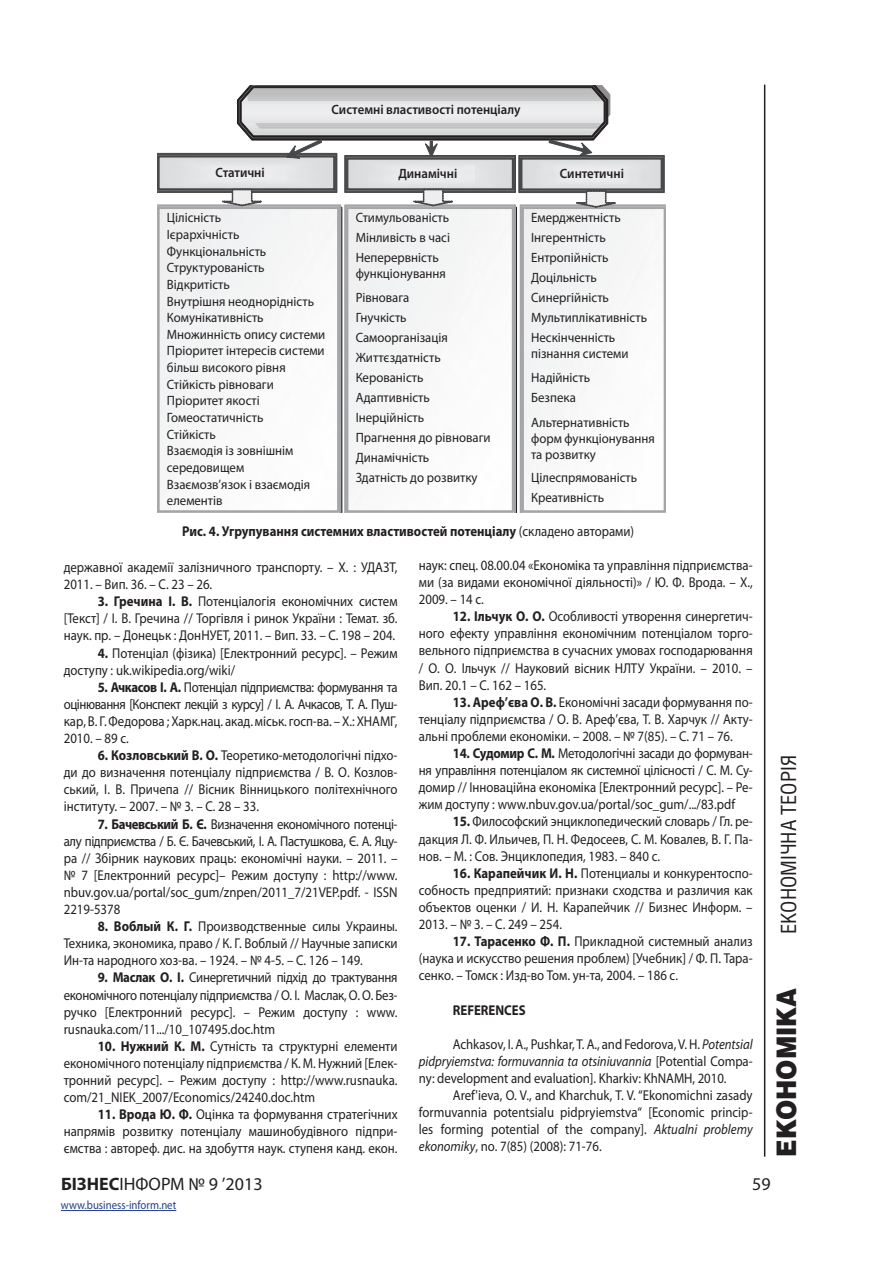
<style>
.page{position:relative;width:893px;height:1263px;background:#fff}
.page>*{position:absolute;margin:0;border:0;box-sizing:border-box;transform-origin:0 0}
.t1{font:900 27px "Helios";color:#231f20;scale:.9 1}
.t2{font:21px "Helios Cond";color:#231f20}
.t3{font:18px "Myriad Pro";color:#231f20}
.Literat{font:14.25px/17.1px "Myriad Pro";color:#231f20;text-align:justify;scale:.9 1}
.Title_table{font:700 14.25px "Myriad Pro";color:#231f20;scale:.9 1}
.Literat-2{font:700 14.25px "Myriad Pro";color:#231f20;scale:.9 1}
.t4{font:13.5px/16.6px "Myriad Pro";color:#231f20;scale:.95 1}
.t5{font:600 13.5px "Myriad Pro";color:#231f20;scale:.95 1}
.t6{font:12px "Myriad Pro";color:#253f8e;scale:.9 1}
.s1{font-weight:400}
.s2{font-weight:700}
.s3{font-style:italic}
</style>
<div class="page">
<hr style="left:764px;top:85px;width:1px;height:1072px;background:#231f20">
<hr style="left:61px;top:1210px;width:115px;height:1px;background:#253f8e">
<svg style="left:158px;top:85px;width:507px;height:427px"></svg>
<p class="t5" style="left:331px;top:101px;width:201px">Cистемні властивості потенціалу</p>
<p class="t5" style="left:215px;top:164px;width:53px">Статичні</p>
<p class="t5" style="left:398px;top:165px;width:64px">Динамічні</p>
<p class="t4" style="left:167px;top:209px;width:168px">Цілісність<br>Ієрархічність<br>Функціональність<br>Структурованість<br>Відкритість<br>Внутрішня неоднорідність<br>Комунікативність<br>Множинність опису системи<br>Пріоритет інтересів системи більш високого рівня<br>Стійкість рівноваги<br>Пріоритет якості<br>Гомеостатичність<br>Стійкість<br>Взаємодія із зовнішнім середовищем<br>Взаємозв’язок і взаємодія елементів</p>
<p class="t4" style="left:356px;top:208px;width:101px;line-height:20px;text-align:justify">Стимульованість Мінливість в часі Неперервність</p>
<p class="t5" style="left:560px;top:165px;width:69px">Синтетичні</p>
<p class="t4" style="left:531px;top:208px;width:123px;line-height:20px">Емерджентність<br>Інгерентність<br>Ентропійність<br>Доцільність<br>Синергійність<br>Мультиплікативність<br>Нескінченність</p>
<p class="t4" style="left:531px;top:342px;width:104px;line-height:23.7px">пізнання системи<br>Надійність</p>
<p class="t4" style="left:531px;top:385px;width:105px;line-height:24.5px">Безпека<br>Альтернативність</p>
<p class="t4" style="left:531px;top:430px;width:132px;line-height:16.2px">форм функціонування та розвитку</p>
<p class="t4" style="left:531px;top:467px;width:113px;line-height:20.4px">Цілеспрямованість<br>Креативність</p>
<p class="Title_table" style="left:182px;top:522px;width:504px">Рис. 4. Угрупування системних властивостей потенціалу <span class="s1">(складено авторами)</span></p>
<p class="t4" style="left:356px;top:262px;width:97px;line-height:23.7px">функціонування<br>Рівновага</p>
<p class="t4" style="left:356px;top:307px;width:143px;line-height:20.1px">Гнучкість<br>Самоорганізація<br>Життєздатність<br>Керованість<br>Адаптивність<br>Інерційність<br>Прагнення до рівноваги<br>Динамічність<br>Здатність до розвитку</p>
<p class="Literat" style="left:64px;top:558px;width:372px">державної академії залізничного транспорту. – Х. : УДАЗТ,<br>2011. – Вип. 36. – С. 23 – 26.</p>
<p class="Literat" style="left:64px;top:593px;width:372px;text-indent:34px"><span class="s2">3. Гречина І. В.</span> Потенціалогія економічних систем [Текст] / І. В. Гречина // Торгівля і ринок України : Темат. зб. наук. пр. – Донецьк : ДонНУЕТ, 2011. – Вип. 33. – С. 198 – 204.</p>
<p class="Literat" style="left:64px;top:644px;width:372px;text-indent:34px"><span class="s2">4.</span> Потенціал (фізика) [Електронний ресурс]. – Режим доступу : uk.wikipedia.org/wiki/</p>
<p class="Literat" style="left:64px;top:678px;width:372px;text-indent:34px"><span class="s2">5. Ачкасов І. А.</span> Потенціал підприємства: формування та оцінювання [Конспект лекцій з курсу] / І. А. Ачкасов, Т. А. Пуш&shy;кар, В. Г. Федорова ; Харк.нац. акад. міськ. госп-ва. – Х.: ХНАМГ, 2010. – 89 с.</p>
<p class="Literat" style="left:64px;top:746px;width:372px;text-indent:34px"><span class="s2">6. Козловський В. О.</span> Теоретико-методологічні підхо&shy;ди до визначення потенціалу підприємства / В. О. Козлов&shy;ський, І. В. Причепа // Вісник Вінницького політехнічного інституту. – 2007. – № 3. – С. 28 – 33.</p>
<p class="Literat" style="left:64px;top:815px;width:372px;text-indent:34px"><span class="s2">7. Бачевський Б. Є.</span> Визначення економічного потенці&shy;алу підприємства / Б. Є. Бачевський, І. А. Пастушкова, Є. А. Яцу&shy;ра // Збірник наукових праць: економічні науки. – 2011. – № 7 [Електронний ресурс]– Режим доступу : http://www. nbuv.gov.ua/portal/soc_gum/znpen/2011_7/21VEP.pdf. - ISSN 2219-5378</p>
<p class="Literat" style="left:64px;top:917px;width:372px;text-indent:34px"><span class="s2">8. Воблый К. Г.</span> Производственные силы Украины.<br>Техника, экономика, право / К. Г. Воблый // Научные записки Ин-та народного хоз-ва. – 1924. – № 4-5. – С. 126 – 149.</p>
<p class="Literat" style="left:64px;top:969px;width:372px;text-indent:34px"><span class="s2">9. Маслак О. І.</span> Синергетичний підхід до трактування економічного потенціалу підприємства / О. І. Маслак, О. О. Без&shy;ручко [Електронний ресурс]. – Режим доступу : www. rusnauka.com/11.../10_107495.doc.htm</p>
<p class="Literat" style="left:64px;top:1037px;width:372px;text-indent:34px"><span class="s2">10. Нужний К. М.</span> Сутність та структурні елементи економічного потенціалу підприємства / К. М. Нужний [Елек&shy;тронний ресурс]. – Режим доступу : http://www.rusnauka. com/21_NIEK_2007/Economics/24240.doc.htm</p>
<p class="Literat" style="left:64px;top:1106px;width:372px;text-indent:34px"><span class="s2">11. Врода Ю. Ф.</span> Оцінка та формування стратегічних напрямів розвитку потенціалу машинобудівного підпри&shy;ємства : автореф. дис. на здобуття наук. ступеня канд. екон.</p>
<p class="Literat" style="left:419px;top:556px;width:372px">наук: спец. 08.00.04 «Економіка та управління підприємства&shy;ми (за видами економічної діяльності)» / Ю. Ф. Врода. – Х., 2009. – 14 с.</p>
<p class="Literat" style="left:419px;top:608px;width:372px;text-indent:34px"><span class="s2">12. Ільчук О. О.</span> Особливості утворення синергетич&shy;ного ефекту управління економічним потенціалом торго&shy;вельного підприємства в сучасних умовах господарювання / О. О. Ільчук // Науковий вісник НЛТУ України. – 2010. – Вип. 20.1 – С. 162 – 165.</p>
<p class="Literat" style="left:419px;top:693px;width:372px;text-indent:34px"><span class="s2">13. Ареф’єва О. В.</span> Економічні засади формування по&shy;тенціалу підприємства / О. В. Ареф’єва, Т. В. Харчук // Акту&shy;альні проблеми економіки. – 2008. – № 7(85). – С. 71 – 76.</p>
<p class="Literat" style="left:419px;top:744px;width:372px;text-indent:34px"><span class="s2">14. Судомир С. М.</span> Методологічні засади до формуван&shy;ня управління потенціалом як системної цілісності / С. М. Су&shy;домир // Інноваційна економіка [Електронний ресурс]. – Ре&shy;жим доступу : www.nbuv.gov.ua/portal/soc_gum/.../83.pdf</p>
<p class="Literat" style="left:419px;top:813px;width:372px;text-indent:34px"><span class="s2">15.</span> Философский энциклопедический словарь / Гл. ре&shy;дакция Л. Ф. Ильичев, П. Н. Федосеев, С. М. Ковалев, В. Г. Па&shy;нов. – М. : Сов. Энциклопедия, 1983. – 840 с.</p>
<p class="Literat" style="left:419px;top:864px;width:372px;text-indent:34px"><span class="s2">16. Карапейчик И. Н.</span> Потенциалы и конкурентоспо&shy;собность предприятий: признаки сходства и различия как объектов оценки / И. Н. Карапейчик // Бизнес Информ. – 2013. – № 3. – С. 249 – 254.</p>
<p class="Literat" style="left:419px;top:932px;width:372px;text-indent:34px"><span class="s2">17. Тарасенко Ф. П.</span> Прикладной системный анализ (наука и искусство решения проблем) [Учебник] / Ф. П. Тара&shy;сенко. – Томск : Изд-во Том. ун-та, 2004. – 186 с.</p>
<p class="Literat-2" style="left:453px;top:1000px;width:82px">REFERENCES</p>
<p class="Literat" style="left:419px;top:1035px;width:372px;text-indent:34px">Achkasov, I. A., Pushkar, T. A., and Fedorova, V. H. <span class="s3">Potentsial pidpryiemstva: formuvannia ta otsiniuvannia</span> [Potential Compa&shy;ny: development and evaluation]. Kharkiv: KhNAMH, 2010.</p>
<p class="Literat" style="left:419px;top:1086px;width:372px;text-indent:34px">Aref'ieva, O. V., and Kharchuk, T. V. “Ekonomichni zasady formuvannia potentsialu pidpryiemstva“ [Economic princip&shy;les forming potential of the company]. <span class="s3">Aktualni problemy ekonomiky</span>, no. 7(85) (2008): 71-76.</p>
<h2 class="t2" style="left:776px;top:934px;width:180px;rotate:-90deg">економічна теорія</h2>
<h1 class="t1" style="left:769px;top:1157px;width:189px;rotate:-90deg">ЕКОНОМІКА</h1>
<p class="t3" style="left:61px;top:1173px;width:203px"><span class="s2">БІЗНЕС</span>ІНФОРМ № 9 ’2013</p>
<p class="t3" style="left:752px;top:1173px;width:20px">59</p>
<p class="t6" style="left:61px;top:1198px;width:130px">www.business-inform.net</p>
</div>
